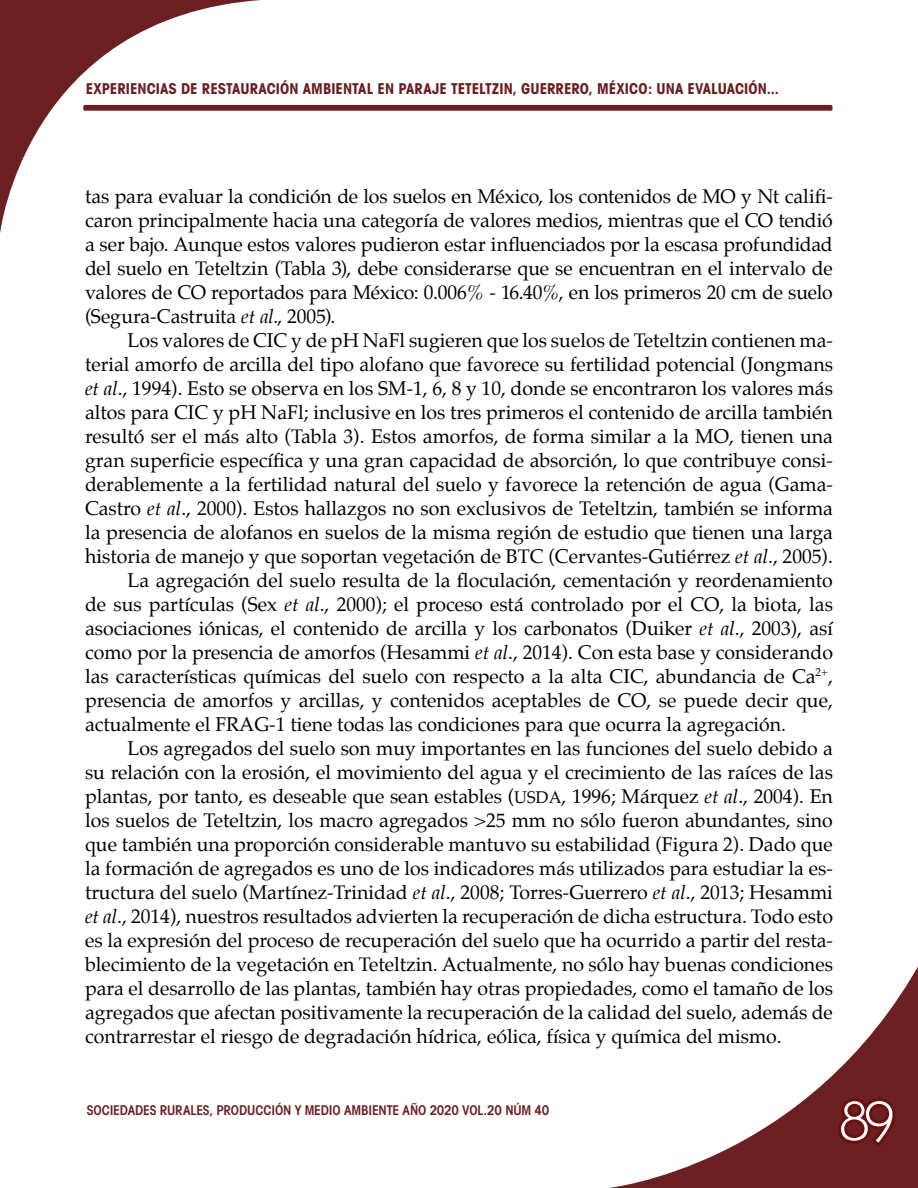
<style>
.page{position:relative;width:918px;height:1188px;background:#fff}
.page>*{position:absolute;margin:0;border:0;box-sizing:border-box;transform-origin:0 0}
.t1{font:60px "Martin Got URWT Ligh";color:#fff}
.t2{font:19.5px/24px "Palatino";color:#000;text-align:justify}
.t3{font:700 condensed 15px "Avant Garde";letter-spacing:.005em;color:#6b1f20}
.t4{font:13.5px "Avant Garde Cond Demi SC850";letter-spacing:-.01em;color:#6b1f20}
.s1{font-style:italic}
.s2{font-family:"Palatino Roman SC850";font-size:16.65px}
</style>
<div class="page">
<div style="left:83px;top:105px;width:749px;height:6px;background:#6b1f20;border-radius:2px"></div>
<svg style="left:0;top:0;width:262px;height:233px"></svg>
<svg style="left:609px;top:966px;width:309px;height:222px"></svg>
<svg style="left:835px;top:1094px;width:68px;height:57px;background:#6b1818"></svg>
<p class="t3" style="left:86px;top:79px;width:25px">EXPERIENCIAS</p>
<p class="t3" style="left:181px;top:79px;width:30px">DE RESTA</p>
<p class="t3" style="left:241px;top:79px;width:19px">URACIÓN</p>
<p class="t3" style="left:303px;top:79px;width:37px">AMBIENTAL</p>
<p class="t3" style="left:378px;top:79px;width:30px">EN PARA</p>
<p class="t3" style="left:432px;top:79px;width:34px">JE TETELT</p>
<p class="t3" style="left:492px;top:79px;width:57px">ZIN, GUERRERO</p>
<p class="t3" style="left:589px;top:79px;width:108px">, MÉXICO: UNA EVAL</p>
<p class="t3" style="left:718px;top:79px;width:18px">UACIÓN</p>
<p class="t3" style="left:767px;top:79px;width:14px">...</p>
<p class="t2" style="left:85px;top:184px;width:749px">tas para evaluar la condición de los suelos en México, los contenidos de MO y Nt califi&shy;caron principalmente hacia una categoría de valores medios, mientras que el CO tendió a ser bajo. Aunque estos valores pudieron estar influenciados por la escasa profundidad del suelo en Teteltzin (Tabla 3), debe considerarse que se encuentran en el intervalo de valores de CO reportados para México: 0.006% - 16.40%, en los primeros 20 cm de suelo (Segura-Castruita <span class="s1">et al</span>., 2005).</p>
<p class="t2" style="left:128px;top:328px;width:707px">Los valores de CIC y de pH NaFl sugieren que los suelos de Teteltzin contienen ma-</p>
<p class="t2" style="left:85px;top:352px;width:749px">terial amorfo de arcilla del tipo alofano que favorece su fertilidad potencial (Jongmans</p>
<p class="t2" style="left:85px;top:376px;width:749px"><span class="s1">et al</span>., 1994). Esto se observa en los SM-1, 6, 8 y 10, donde se encontraron los valores más</p>
<p class="t2" style="left:85px;top:400px;width:749px">altos para CIC y pH NaFl; inclusive en los tres primeros el contenido de arcilla también</p>
<p class="t2" style="left:85px;top:424px;width:749px">resultó ser el más alto (Tabla 3). Estos amorfos, de forma similar a la MO, tienen una</p>
<p class="t2" style="left:85px;top:448px;width:749px">gran superficie específica y una gran capacidad de absorción, lo que contribuye consi-</p>
<p class="t2" style="left:85px;top:472px;width:749px">derablemente a la fertilidad natural del suelo y favorece la retención de agua (Gama-</p>
<p class="t2" style="left:85px;top:496px;width:749px">Castro <span class="s1">et al</span>., 2000). Estos hallazgos no son exclusivos de Teteltzin, también se informa</p>
<p class="t2" style="left:85px;top:520px;width:749px">la presencia de alofanos en suelos de la misma región de estudio que tienen una larga</p>
<p class="t2" style="left:85px;top:544px;width:749px">historia de manejo y que soportan vegetación de BTC (Cervantes-Gutiérrez <span class="s1">et al</span>., 2005).</p>
<p class="t2" style="left:128px;top:568px;width:707px">La agregación del suelo resulta de la floculación, cementación y reordenamiento</p>
<p class="t2" style="left:85px;top:592px;width:749px">de sus partículas (Sex <span class="s1">et al</span>., 2000); el proceso está controlado por el CO, la biota, las</p>
<p class="t2" style="left:85px;top:616px;width:749px">asociaciones iónicas, el contenido de arcilla y los carbonatos (Duiker <span class="s1">et al</span>., 2003), así</p>
<p class="t2" style="left:85px;top:640px;width:749px">como por la presencia de amorfos (Hesammi <span class="s1">et al</span>., 2014). Con esta base y considerando</p>
<p class="t2" style="left:85px;top:664px;width:749px">las características químicas del suelo con respecto a la alta CIC, abundancia de Ca<sup>2+</sup>,</p>
<p class="t2" style="left:85px;top:688px;width:749px">presencia de amorfos y arcillas, y contenidos aceptables de CO, se puede decir que,</p>
<p class="t2" style="left:85px;top:712px;width:702px">actualmente el FRAG-1 tiene todas las condiciones para que ocurra la agregación.</p>
<p class="t2" style="left:128px;top:736px;width:707px">Los agregados del suelo son muy importantes en las funciones del suelo debido a</p>
<p class="t2" style="left:85px;top:760px;width:749px">su relación con la erosión, el movimiento del agua y el crecimiento de las raíces de las</p>
<p class="t2" style="left:85px;top:784px;width:749px">plantas, por tanto, es deseable que sean estables (<span class="s2">USDA</span>, 1996; Márquez <span class="s1">et al</span>., 2004). En</p>
<p class="t2" style="left:85px;top:808px;width:749px">los suelos de Teteltzin, los macro agregados &gt;25 mm no sólo fueron abundantes, sino</p>
<p class="t2" style="left:85px;top:832px;width:749px">que también una proporción considerable mantuvo su estabilidad (Figura 2). Dado que</p>
<p class="t2" style="left:85px;top:856px;width:749px">la formación de agregados es uno de los indicadores más utilizados para estudiar la es-</p>
<p class="t2" style="left:85px;top:880px;width:749px">tructura del suelo (Martínez-Trinidad <span class="s1">et al</span>., 2008; Torres-Guerrero <span class="s1">et al</span>., 2013; Hesammi</p>
<p class="t2" style="left:85px;top:904px;width:749px"><span class="s1">et al</span>., 2014), nuestros resultados advierten la recuperación de dicha estructura. Todo esto</p>
<p class="t2" style="left:85px;top:928px;width:749px">es la expresión del proceso de recuperación del suelo que ha ocurrido a partir del resta-</p>
<p class="t2" style="left:85px;top:952px;width:749px">blecimiento de la vegetación en Teteltzin. Actualmente, no sólo hay buenas condiciones</p>
<p class="t2" style="left:85px;top:976px;width:749px">para el desarrollo de las plantas, también hay otras propiedades, como el tamaño de los</p>
<p class="t2" style="left:85px;top:1000px;width:749px">agregados que afectan positivamente la recuperación de la calidad del suelo, además de</p>
<p class="t2" style="left:85px;top:1024px;width:698px">contrarrestar el riesgo de degradación hídrica, eólica, física y química del mismo.</p>
<p class="t4" style="left:87px;top:1101px;width:464px">SOCIEDADES RURALES, PRODUCCIÓN Y MEDIO AMBIENTE AÑO 2020 VOL.20 NÚM 40</p>
<h1 class="t1" style="left:839px;top:1085px;width:57px">89</h1>
</div>
